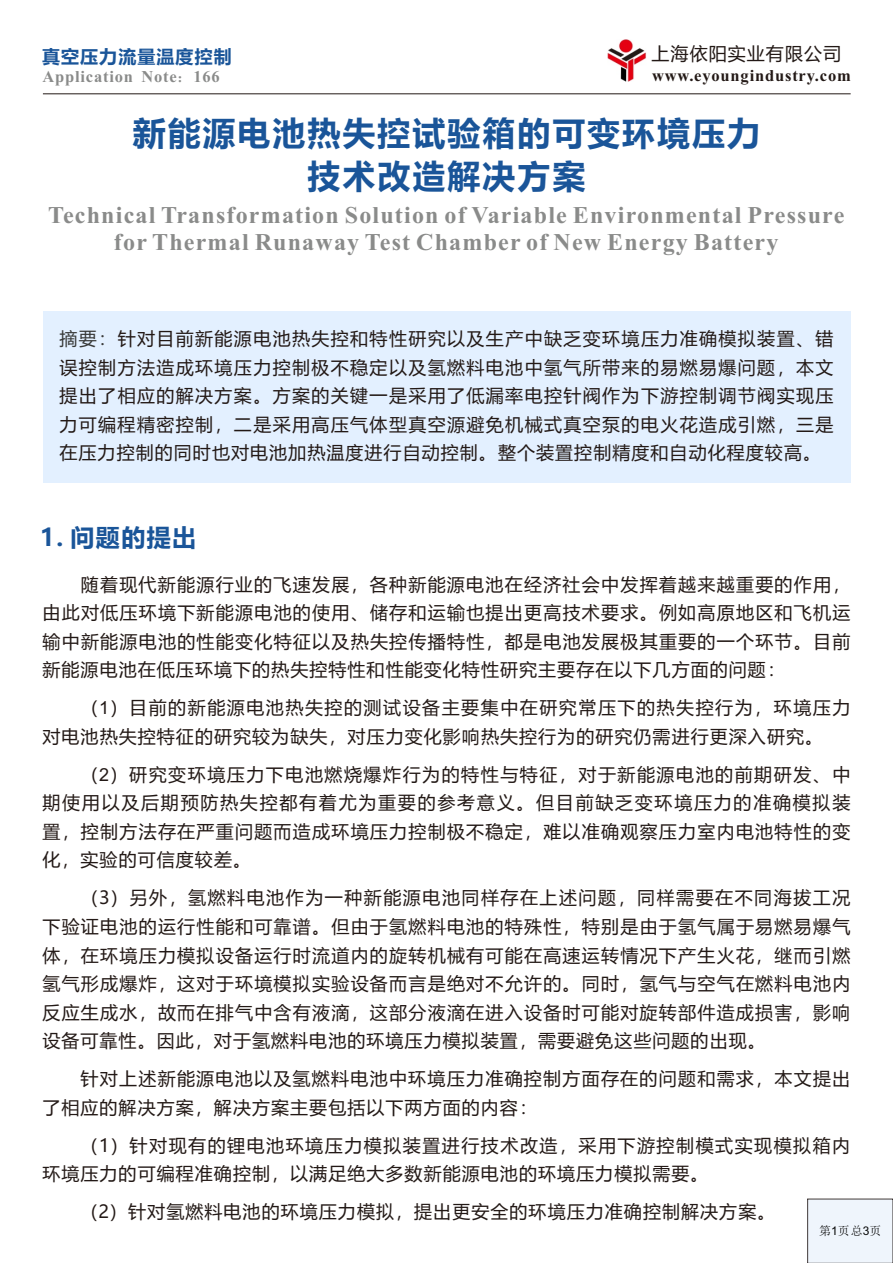
<style>
.page{position:relative;width:893px;height:1263px;background:#fff}
.page>*{position:absolute;margin:0;border:0;box-sizing:border-box;transform-origin:0 0}
.t1{font:700 33px/43.5px "Microsoft Ya Hei";letter-spacing:.06em;color:#1a5599;text-align:center}
.t2{font:700 24px/26.5px "Times New Roman";letter-spacing:.05em;color:#8a8b8a;text-align:center}
.t3{font:700 24px "Microsoft Ya Hei";letter-spacing:.06em;color:#1a5599}
.t4{font:18px/28.5px "Microsoft Ya Hei";letter-spacing:.06em;color:#231916;text-align:justify}
.t5{font:18px/28.5px "Microsoft Ya Hei";letter-spacing:.085em;color:#231916}
.t6{font:700 18px "Microsoft Ya Hei";letter-spacing:.06em;color:#1a5599}
.t7{font:700 16.5px "Times New Roman";letter-spacing:.05em;color:#231916}
.t8{font:700 16.5px "Times New Roman";letter-spacing:.05em;color:#8a8b8a}
.t9{font:12px "Sim Sun";color:#080808}
.s1{font-family:"Sim Sun";font-weight:400}
.s2{color:#373837}
.s3{font-family:"Arial"}
</style>
<div class="page">
<hr style="left:43px;top:93px;width:808px;height:1px;background:#231916">
<div style="left:43px;top:311px;width:807px;height:172px;background:#e3f0ff"></div>
<img style="left:608px;top:40px;width:38px;height:42px">
<svg style="left:807px;top:1198px;width:86px;height:65px"></svg>
<p class="t6" style="left:42px;top:48px;width:191px">真空压力流量温度控制</p>
<p class="t8" style="left:42px;top:71px;width:179px">Application Note<span class="s1">：</span>166</p>
<p class="t4" style="left:652px;top:41px;width:191px">上海依阳实业有限公司</p>
<p class="t7" style="left:652px;top:70px;width:200px">www.eyoungindustry.com</p>
<h1 class="t1" style="left:133px;top:114px;width:629px">新能源电池热失控试验箱的可变环境压力技术改造解决方案</h1>
<h2 class="t2" style="left:48px;top:205px;width:798px">Technical Transformation Solution of Variable Environmental Pressure for Thermal Runaway Test Chamber of New Energy Battery</h2>
<p class="t4" style="left:60px;top:326px;width:775px"><span class="s2">摘要：</span>针对目前新能源电池热失控和特性研究以及生产中缺乏变环境压力准确模拟装置、错误控制方法造成环境压力控制极不稳定以及氢燃料电池中氢气所带来的易燃易爆问题，本文提出了相应的解决方案。方案的关键一是采用了低漏率电控针阀作为下游控制调节阀实现压力可编程精密控制，二是采用高压气体型真空源避免机械式真空泵的电火花造成引燃，三是在压力控制的同时也对电池加热温度进行自动控制。整个装置控制精度和自动化程度较高。</p>
<h2 class="t3" style="left:40px;top:527px;width:157px">1. 问题的提出</h2>
<p class="t4" style="left:42px;top:571px;width:809px;text-indent:38px">随着现代新能源行业的飞速发展，各种新能源电池在经济社会中发挥着越来越重要的作用，由此对低压环境下新能源电池的使用、储存和运输也提出更高技术要求。例如高原地区和飞机运输中新能源电池的性能变化特征以及热失控传播特性，都是电池发展极其重要的一个环节。目前新能源电池在低压环境下的热失控特性和性能变化特性研究主要存在以下几方面的问题：</p>
<p class="t4" style="left:42px;top:695px;width:809px;text-indent:38px">（<span class="s3">1</span>）目前的新能源电池热失控的测试设备主要集中在研究常压下的热失控行为，环境压力对电池热失控特征的研究较为缺失，对压力变化影响热失控行为的研究仍需进行更深入研究。</p>
<p class="t4" style="left:42px;top:762px;width:809px;text-indent:38px">（<span class="s3">2</span>）研究变环境压力下电池燃烧爆炸行为的特性与特征，对于新能源电池的前期研发、中期使用以及后期预防热失控都有着尤为重要的参考意义。但目前缺乏变环境压力的准确模拟装置，控制方法存在严重问题而造成环境压力控制极不稳定，难以准确观察压力室内电池特性的变化，实验的可信度较差。</p>
<p class="t4" style="left:42px;top:885px;width:809px;text-indent:38px">（3）另外，氢燃料电池作为一种新能源电池同样存在上述问题，同样需要在不同海拔工况下验证电池的运行性能和可靠谱。但由于氢燃料电池的特殊性，特别是由于氢气属于易燃易爆气体，在环境压力模拟设备运行时流道内的旋转机械有可能在高速运转情况下产生火花，继而引燃氢气形成爆炸，这对于环境模拟实验设备而言是绝对不允许的。同时，氢气与空气在燃料电池内反应生成水，故而在排气中含有液滴，这部分液滴在进入设备时可能对旋转部件造成损害，影响设备可靠性。因此，对于氢燃料电池的环境压力模拟装置，需要避免这些问题的出现。</p>
<p class="t4" style="left:42px;top:1066px;width:809px;text-indent:38px">针对上述新能源电池以及氢燃料电池中环境压力准确控制方面存在的问题和需求，本文提出了相应的解决方案，解决方案主要包括以下两方面的内容：</p>
<p class="t5" style="left:42px;top:1132px;width:809px;text-indent:38px">（1）针对现有的锂电池环境压力模拟装置进行技术改造，采用下游控制模式实现模拟箱内环境压力的可编程准确控制，以满足绝大多数新能源电池的环境压力模拟需要。</p>
<p class="t4" style="left:81px;top:1199px;width:696px">（2）针对氢燃料电池的环境压力模拟，提出更安全的环境压力准确控制解决方案。</p>
<p class="t9" style="left:819px;top:1225px;width:64px">第<span class="s3">1</span>页总<span class="s3">3</span>页</p>
</div>
